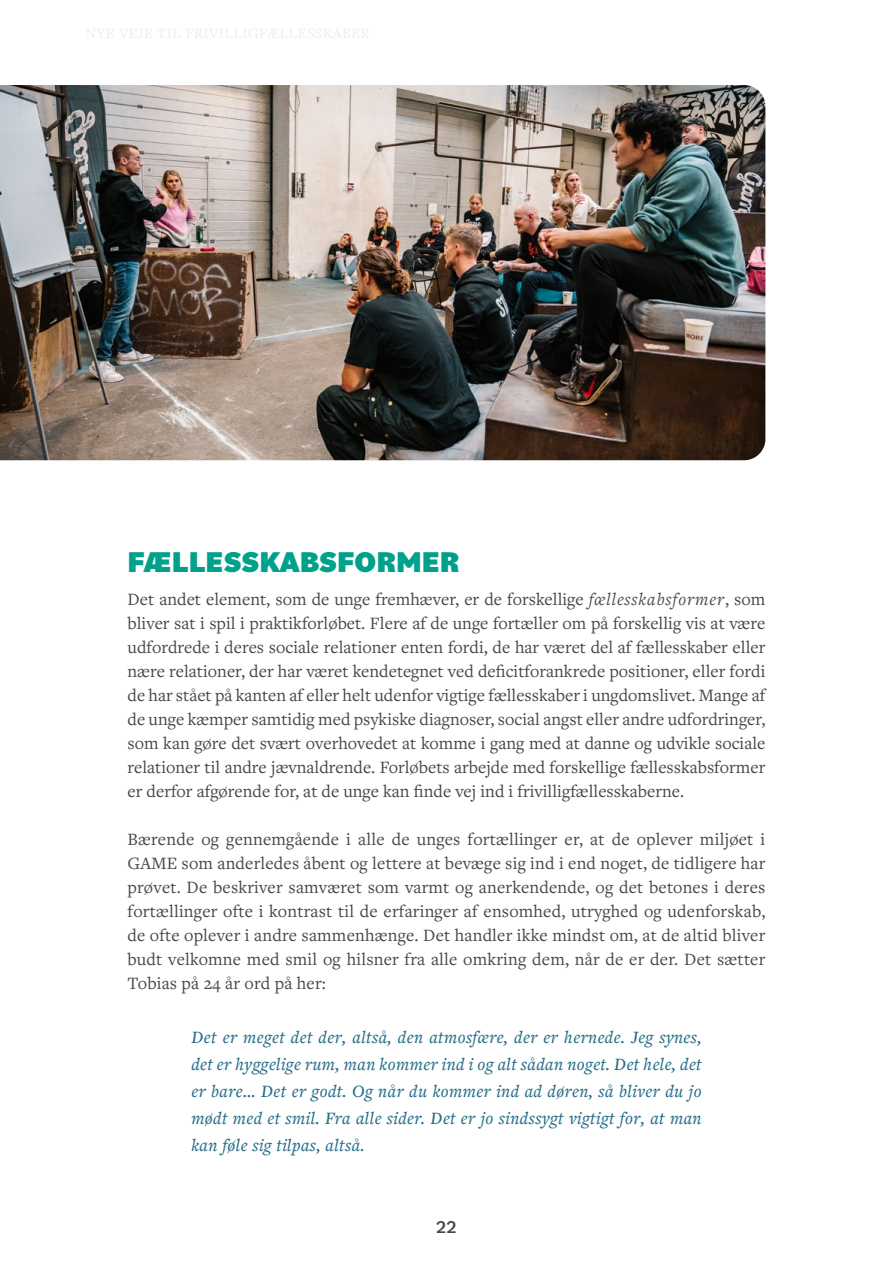
<style>
.page{position:relative;width:893px;height:1263px;background:#fff}
.page>*{position:absolute;margin:0;border:0;box-sizing:border-box;transform-origin:0 0}
.t1{font:900 30px "Bilo";color:#00a18b}
.t2{font:18px/24px "Freight Text Pro";letter-spacing:.005em;color:#474647;text-align:justify}
.t3{font:italic 500 18px/27px "Freight Text Pro";letter-spacing:.02em;color:#256e89;text-align:justify}
.t4{font:500 18px "Bilo";color:#474647}
.s1{font-style:italic}
</style>
<div class="page">
<img style="left:0;top:85px;width:765px;height:375px">
<h1 class="t1" style="left:128px;top:541px;width:334px">FÆLLESSKABSFORMER</h1>
<p class="t2" style="left:128px;top:586px;width:639px">Det andet element, som de unge fremhæver, er de forskellige <span class="s1">fællesskabsformer</span>, som bliver sat i spil i praktikforløbet. Flere af de unge fortæller om på forskellig vis at være udfordrede i deres sociale relationer enten fordi, de har været del af fællesskaber eller nære relationer, der har været kendetegnet ved deficitforankrede positioner, eller fordi de har stået på kanten af eller helt udenfor vigtige fællesskaber i ungdomslivet. Mange af de unge kæmper samtidig med psykiske diagnoser, social angst eller andre udfordringer, som kan gøre det svært overhovedet at komme i gang med at danne og udvikle sociale relationer til andre jævnaldrende. Forløbets arbejde med forskellige fællesskabsformer er derfor afgørende for, at de unge kan finde vej ind i frivilligfællesskaberne.</p>
<p class="t2" style="left:128px;top:826px;width:639px">Bærende og gennemgående i alle de unges fortællinger er, at de oplever miljøet i GAME som anderledes åbent og lettere at bevæge sig ind i end noget, de tidligere har prøvet. De beskriver samværet som varmt og anerkendende, og det betones i deres fortællinger ofte i kontrast til de erfaringer af ensomhed, utryghed og udenforskab, de ofte oplever i andre sammenhænge. Det handler ikke mindst om, at de altid bliver budt velkomne med smil og hilsner fra alle omkring dem, når de er der. Det sætter Tobias på 24 år ord på her:</p>
<p class="t3" style="left:191px;top:1023px;width:512px">Det er meget det der, altså, den atmosfære, der er hernede. Jeg synes, det er hyggelige rum, man kommer ind i og alt sådan noget. Det hele, det er bare… Det er godt. Og når du kommer ind ad døren, så bliver du jo mødt med et smil. Fra alle sider. Det er jo sindssygt vigtigt for, at man kan føle sig tilpas, altså.</p>
<p class="t4" style="left:436px;top:1214px;width:22px">22</p>
</div>
